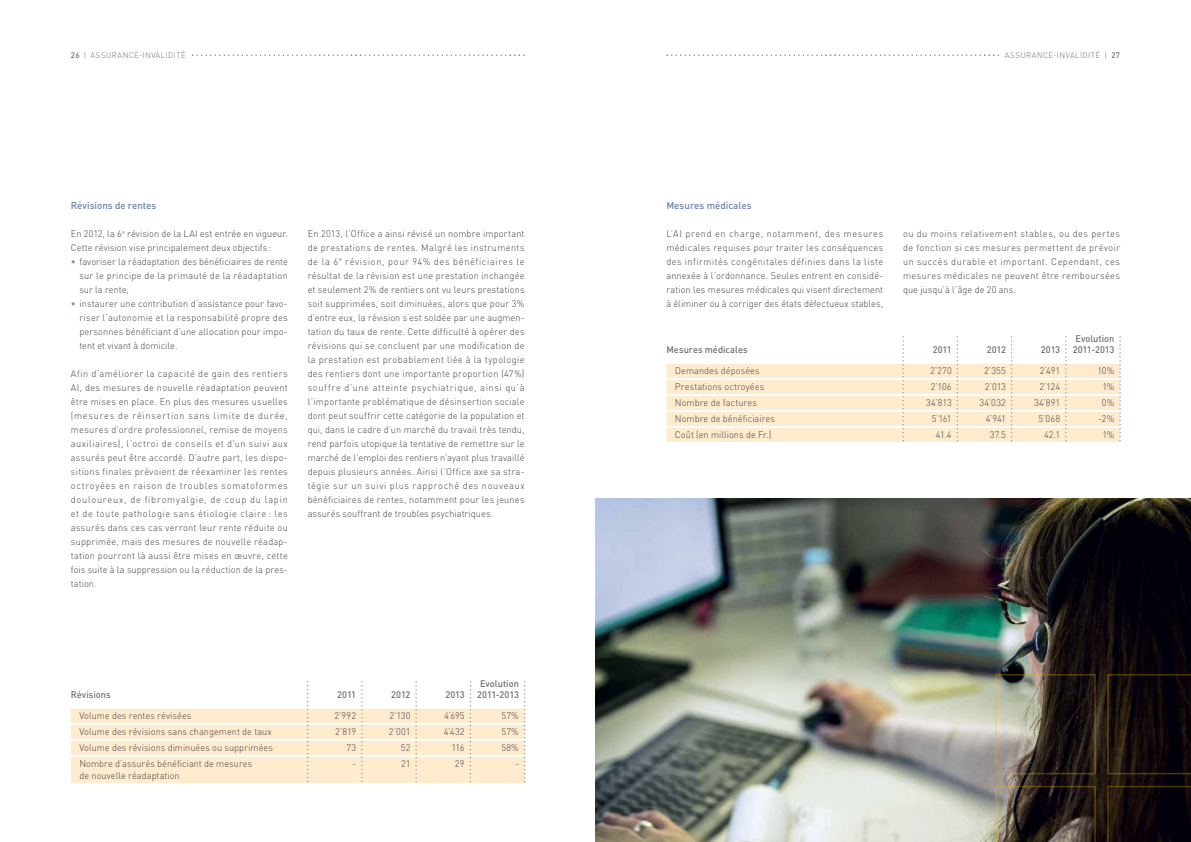
<style>
.page{position:relative;width:1191px;height:842px;background:#fff}
.page>*{position:absolute;margin:0;border:0;box-sizing:border-box;transform-origin:0 0}
.t1{font:500 10px "DIN Pro";color:#6d80ad}
.t2{font:300 9.5px/14px "DIN Pro";letter-spacing:.005em;color:#414042;text-align:justify}
.t3{font:500 9.5px/11px "DIN Pro";letter-spacing:.005em;color:#6d6e71}
.t4{font:300 9.5px/16px "DIN Pro";letter-spacing:-.02em;color:#414042;text-align:right}
.t5{font:300 8px "DIN Pro";color:#6d6e71}
.s1{font-weight:500}
.s2{color:#7889b3}
</style>
<div class="page">
<img style="left:595px;top:499px;width:596px;height:343px">
<svg style="left:995px;top:786px;width:100px;height:56px;background:#3f362f"></svg>
<svg style="left:1107px;top:674px;width:84px;height:100px;background:#140c0b"></svg>
<svg style="left:1107px;top:786px;width:84px;height:56px;background:#10080b"></svg>
<div style="left:71px;top:709px;width:237px;height:14px;background:#ffecce"></div>
<div style="left:71px;top:725px;width:237px;height:14px;background:#ffecce"></div>
<div style="left:71px;top:741px;width:237px;height:14px;background:#ffecce"></div>
<div style="left:71px;top:757px;width:237px;height:14px;background:#ffecce"></div>
<div style="left:71px;top:769px;width:237px;height:14px;background:#ffecce"></div>
<div style="left:470px;top:709px;width:54px;height:14px;background:#ffecce"></div>
<div style="left:470px;top:725px;width:54px;height:14px;background:#ffecce"></div>
<div style="left:470px;top:741px;width:54px;height:14px;background:#ffecce"></div>
<div style="left:470px;top:757px;width:54px;height:14px;background:#ffecce"></div>
<div style="left:470px;top:769px;width:54px;height:14px;background:#ffecce"></div>
<div style="left:416px;top:709px;width:54px;height:14px;background:#ffecce"></div>
<div style="left:416px;top:725px;width:54px;height:14px;background:#ffecce"></div>
<div style="left:416px;top:741px;width:54px;height:14px;background:#ffecce"></div>
<div style="left:416px;top:757px;width:54px;height:14px;background:#ffecce"></div>
<div style="left:416px;top:769px;width:54px;height:14px;background:#ffecce"></div>
<div style="left:362px;top:709px;width:54px;height:14px;background:#ffecce"></div>
<div style="left:362px;top:725px;width:54px;height:14px;background:#ffecce"></div>
<div style="left:362px;top:741px;width:54px;height:14px;background:#ffecce"></div>
<div style="left:362px;top:757px;width:54px;height:14px;background:#ffecce"></div>
<div style="left:362px;top:769px;width:54px;height:14px;background:#ffecce"></div>
<div style="left:308px;top:709px;width:54px;height:14px;background:#ffecce"></div>
<div style="left:308px;top:725px;width:54px;height:14px;background:#ffecce"></div>
<div style="left:308px;top:741px;width:54px;height:14px;background:#ffecce"></div>
<div style="left:308px;top:757px;width:54px;height:14px;background:#ffecce"></div>
<div style="left:308px;top:769px;width:54px;height:14px;background:#ffecce"></div>
<svg style="left:307px;top:681px;width:1px;height:101px"></svg>
<svg style="left:361px;top:681px;width:1px;height:101px"></svg>
<svg style="left:415px;top:681px;width:2px;height:101px"></svg>
<svg style="left:470px;top:681px;width:1px;height:101px"></svg>
<svg style="left:524px;top:681px;width:1px;height:101px"></svg>
<svg style="left:192px;top:55px;width:332px;height:1px"></svg>
<div style="left:666px;top:364px;width:237px;height:14px;background:#ffecce"></div>
<div style="left:666px;top:380px;width:237px;height:14px;background:#ffecce"></div>
<div style="left:666px;top:396px;width:237px;height:14px;background:#ffecce"></div>
<div style="left:666px;top:412px;width:237px;height:14px;background:#ffecce"></div>
<div style="left:666px;top:428px;width:237px;height:14px;background:#ffecce"></div>
<div style="left:1065px;top:364px;width:55px;height:14px;background:#ffecce"></div>
<div style="left:1065px;top:380px;width:55px;height:14px;background:#ffecce"></div>
<div style="left:1065px;top:396px;width:55px;height:14px;background:#ffecce"></div>
<div style="left:1065px;top:412px;width:55px;height:14px;background:#ffecce"></div>
<div style="left:1065px;top:428px;width:55px;height:14px;background:#ffecce"></div>
<div style="left:1011px;top:364px;width:54px;height:14px;background:#ffecce"></div>
<div style="left:1011px;top:380px;width:54px;height:14px;background:#ffecce"></div>
<div style="left:1011px;top:396px;width:54px;height:14px;background:#ffecce"></div>
<div style="left:1011px;top:412px;width:54px;height:14px;background:#ffecce"></div>
<div style="left:1011px;top:428px;width:54px;height:14px;background:#ffecce"></div>
<div style="left:957px;top:364px;width:54px;height:14px;background:#ffecce"></div>
<div style="left:957px;top:380px;width:54px;height:14px;background:#ffecce"></div>
<div style="left:957px;top:396px;width:54px;height:14px;background:#ffecce"></div>
<div style="left:957px;top:412px;width:54px;height:14px;background:#ffecce"></div>
<div style="left:957px;top:428px;width:54px;height:14px;background:#ffecce"></div>
<div style="left:903px;top:364px;width:54px;height:14px;background:#ffecce"></div>
<div style="left:903px;top:380px;width:54px;height:14px;background:#ffecce"></div>
<div style="left:903px;top:396px;width:54px;height:14px;background:#ffecce"></div>
<div style="left:903px;top:412px;width:54px;height:14px;background:#ffecce"></div>
<div style="left:903px;top:428px;width:54px;height:14px;background:#ffecce"></div>
<svg style="left:902px;top:336px;width:2px;height:105px"></svg>
<svg style="left:956px;top:336px;width:2px;height:105px"></svg>
<svg style="left:1011px;top:336px;width:1px;height:105px"></svg>
<svg style="left:1065px;top:336px;width:1px;height:105px"></svg>
<svg style="left:1119px;top:336px;width:1px;height:105px"></svg>
<svg style="left:666px;top:55px;width:333px;height:1px"></svg>
<p class="t5" style="left:71px;top:50px;width:26px"><span class="s1">26</span> | assurance</p>
<p class="t5" style="left:139px;top:50px;width:9px">-invalidit</p>
<p class="t5" style="left:181px;top:50px;width:6px">é</p>
<p class="t1" style="left:71px;top:198px;width:87px">Révisions de rentes</p>
<p class="t2" style="left:71px;top:226px;width:218px">En 2012, la 6<sup>e</sup> révision de la LAI est entrée en vigueur.<br>Cette révision vise principalement deux objectifs:</p>
<p class="t2" style="left:79px;top:254px;width:210px;text-indent:-9px"><span class="s2">•</span> favoriser la réadaptation des bénéficiaires de rente sur le principe de la primauté de la réadaptation sur la rente,</p>
<p class="t2" style="left:79px;top:296px;width:210px;text-indent:-9px"><span class="s2">•</span> instaurer une contribution d’assistance pour favo&shy;riser l’autonomie et la responsabilité propre des personnes bénéficiant d’une allocation pour impo&shy;tent et vivant à domicile.</p>
<p class="t2" style="left:71px;top:366px;width:218px">Afin d’améliorer la capacité de gain des rentiers AI, des mesures de nouvelle réadaptation peuvent être mises en place. En plus des mesures usuelles (mesures de réinsertion sans limite de durée, mesures d’ordre professionnel, remise de moyens auxiliaires), l’octroi de conseils et d’un suivi aux assurés peut être accordé. D’autre part, les dispo&shy;sitions finales prévoient de réexaminer les rentes octroyées en raison de troubles somatoformes douloureux, de fibromyalgie, de coup du lapin et de toute pathologie sans étiologie claire : les assurés dans ces cas verront leur rente réduite ou supprimée, mais des mesures de nouvelle réadap&shy;tation pourront là aussi être mises en œuvre, cette fois suite à la suppression ou la réduction de la pres&shy;tation.</p>
<p class="t2" style="left:308px;top:226px;width:218px">En 2013, l’Office a ainsi révisé un nombre important de prestations de rentes. Malgré les instruments de la 6<sup>e</sup> révision, pour 94% des bénéficiaires le résultat de la révision est une prestation inchangée et seulement 2% de rentiers ont vu leurs prestations soit supprimées, soit diminuées, alors que pour 3% d’entre eux, la révision s’est soldée par une augmen&shy;tation du taux de rente. Cette difficulté à opérer des révisions qui se concluent par une modification de la prestation est probablement liée à la typologie des rentiers dont une importante proportion (47%) souffre d’une atteinte psychiatrique, ainsi qu’à l’importante problématique de désinsertion sociale dont peut souffrir cette catégorie de la population et qui, dans le cadre d’un marché du travail très tendu, rend parfois utopique la tentative de remettre sur le marché de l’emploi des rentiers n’ayant plus travaillé depuis plusieurs années. Ainsi l’Office axe sa stra&shy;tégie sur un suivi plus rapproché des nouveaux bénéficiaires de rentes, notamment pour les jeunes assurés souffrant de troubles psychiatriques.</p>
<p class="t3" style="left:71px;top:688px;width:41px">Révisions</p>
<p class="t2" style="left:79px;top:707px;width:195px;line-height:16px;text-align:left">Volume des rentes révisées<br>Volume des révisions sans changement de taux Volume des révisions diminuées ou supprimées Nombre d’assurés bénéficiant de mesures</p>
<p class="t2" style="left:79px;top:768px;width:102px">de nouvelle réadaptation</p>
<p class="t3" style="left:337px;top:688px;width:20px">2011</p>
<p class="t2" style="left:334px;top:707px;width:23px;line-height:16px;text-align:right">2’992<br>2’819<br>73<br>-</p>
<p class="t3" style="left:391px;top:688px;width:21px">2012</p>
<p class="t2" style="left:389px;top:707px;width:23px;line-height:16px;text-align:right">2’130<br>2’001<br>52<br>21</p>
<p class="t3" style="left:445px;top:688px;width:21px">2013</p>
<p class="t2" style="left:444px;top:707px;width:22px;line-height:16px;text-align:right">4’695<br>4’432<br>116<br>29</p>
<p class="t3" style="left:477px;top:677px;width:43px">Evolution<br>2011-2013</p>
<p class="t2" style="left:501px;top:707px;width:19px;line-height:16px;text-align:right">57%<br>57%<br>58% -</p>
<p class="t5" style="left:1005px;top:50px;width:7px">assurance</p>
<p class="t5" style="left:1053px;top:50px;width:9px">-invalidit</p>
<p class="t5" style="left:1095px;top:50px;width:26px">é | <span class="s1">27</span></p>
<p class="t1" style="left:666px;top:198px;width:87px">Mesures médicales</p>
<p class="t2" style="left:666px;top:226px;width:218px">L’AI prend en charge, notamment, des mesures médicales requises pour traiter les conséquences des infirmités congénitales définies dans la liste annexée à l’ordonnance. Seules entrent en considé&shy;ration les mesures médicales qui visent directement à éliminer ou à corriger des états défectueux stables,</p>
<p class="t2" style="left:903px;top:226px;width:218px">ou du moins relativement stables, ou des pertes de fonction si ces mesures permettent de prévoir un succès durable et important. Cependant, ces mesures médicales ne peuvent être remboursées que jusqu’à l’âge de 20 ans.</p>
<p class="t3" style="left:666px;top:343px;width:83px">Mesures médicales</p>
<p class="t2" style="left:675px;top:363px;width:102px;line-height:16px;text-align:left">Demandes déposées<br>Prestations octroyées<br>Nombre de factures<br>Nombre de bénéficiaires<br>Coût (en millions de Fr.)</p>
<p class="t3" style="left:932px;top:343px;width:20px">2011</p>
<p class="t4" style="left:926px;top:363px;width:27px">2’270<br>2’106<br>34’813<br>5’161<br>41.4</p>
<p class="t3" style="left:986px;top:343px;width:21px">2012</p>
<p class="t2" style="left:979px;top:363px;width:28px;line-height:16px;text-align:right">2’355<br>2’013<br>34’032<br>4’941<br>37.5</p>
<p class="t3" style="left:1040px;top:343px;width:21px">2013</p>
<p class="t2" style="left:1034px;top:363px;width:28px;line-height:16px;text-align:right">2’491<br>2’124<br>34’891<br>5’068<br>42.1</p>
<p class="t3" style="left:1072px;top:332px;width:43px">Evolution<br>2011-2013</p>
<p class="t2" style="left:1097px;top:363px;width:19px;line-height:16px;text-align:center">10%<br>1%<br>0% -2%<br>1%</p>
</div>
